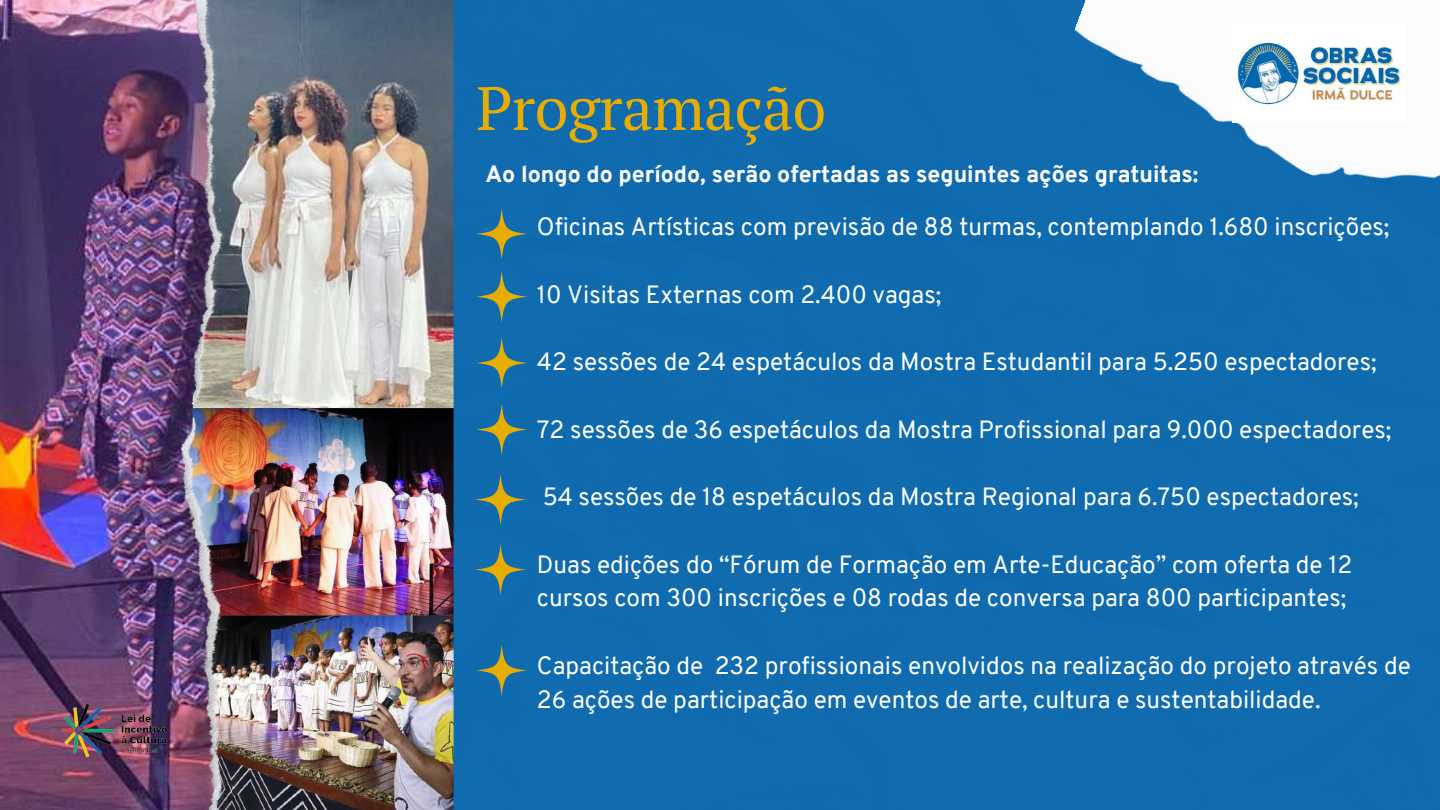
<style>
.page{position:relative;width:1440px;height:810px;background:#fff}
.page>*{position:absolute;margin:0;border:0;box-sizing:border-box;transform-origin:0 0}
.t1{font:61px "PT Serif";letter-spacing:-.01em;color:#e6ad00}
.t2{font:24.3px/33.8px "Overpass";color:#fff}
.t3{font:800 23px "Overpass";color:#fff}
</style>
<div class="page">
<div style="left:227px;top:0;width:1213px;height:810px;background:#0f6baf"></div>
<img style="left:227px;top:0;width:227px;height:407px">
<img style="left:0;top:0;width:181px;height:810px">
<img style="left:227px;top:408px;width:227px;height:208px">
<img style="left:227px;top:616px;width:227px;height:194px">
<img style="left:181px;top:0;width:46px;height:810px">
<svg style="left:476px;top:208px;width:51px;height:51px;background:#327590"></svg>
<img style="left:1056px;top:0;width:384px;height:282px">
<img style="left:1233px;top:25px;width:173px;height:97px">
<svg style="left:476px;top:271px;width:51px;height:51px;background:#337591"></svg>
<svg style="left:476px;top:337px;width:51px;height:51px;background:#337591"></svg>
<svg style="left:476px;top:404px;width:51px;height:51px;background:#327490"></svg>
<svg style="left:475px;top:474px;width:51px;height:51px;background:#337590"></svg>
<svg style="left:475px;top:544px;width:51px;height:51px;background:#337591"></svg>
<svg style="left:476px;top:645px;width:51px;height:51px;background:#337590"></svg>
<img style="left:49px;top:689px;width:130px;height:81px">
<h1 class="t1" style="left:476px;top:67px;width:352px">Programação</h1>
<p class="t3" style="left:485px;top:164px;width:715px">Ao longo do período, serão ofertadas as seguintes ações gratuitas:</p>
<p class="t2" style="left:537px;top:212px;width:854px">Oficinas Artísticas com previsão de 88 turmas, contemplando 1.680 inscrições;</p>
<p class="t2" style="left:537px;top:280px;width:406px">10 Visitas Externas com 2.400 vagas;</p>
<p class="t2" style="left:537px;top:347px;width:841px">42 sessões de 24 espetáculos da Mostra Estudantil para 5.250 espectadores;</p>
<p class="t2" style="left:537px;top:415px;width:856px">72 sessões de 36 espetáculos da Mostra Profissional para 9.000 espectadores;</p>
<p class="t2" style="left:543px;top:482px;width:818px">54 sessões de 18 espetáculos da Mostra Regional para 6.750 espectadores;</p>
<p class="t2" style="left:537px;top:550px;width:817px">Duas edições do “Fórum de Formação em Arte-Educação” com oferta de 12 cursos com 300 inscrições e 08 rodas de conversa para 800 participantes;</p>
<p class="t2" style="left:537px;top:651px;width:875px">Capacitação de 232 profissionais envolvidos na realização do projeto através de<br>26 ações de participação em eventos de arte, cultura e sustentabilidade.</p>
</div>
